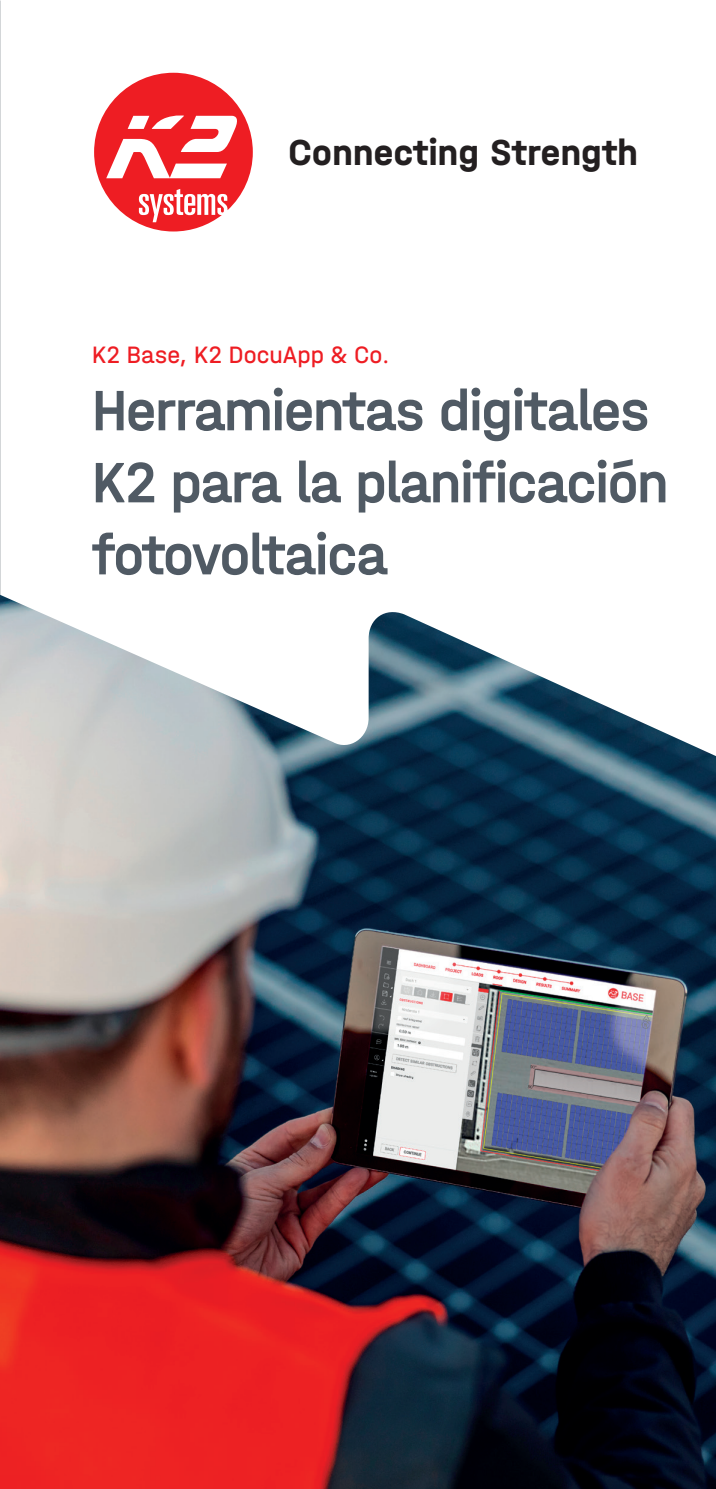
<style>
.page{position:relative;width:716px;height:1489px;background:#fff}
.page>*{position:absolute;margin:0;border:0;box-sizing:border-box;transform-origin:0 0}
.t1{font:60px/72px "K2 Halvar Mittelschrift Medium";letter-spacing:-.02em;color:#505a64}
.t2{font:38px "K2 Halvar Mittelschrift Bold";letter-spacing:.01em;color:#231f20}
.t3{font:25px "K2 Halvar Mittelschrift Regular";color:#ee1d23}
</style>
<div class="page">
<img style="left:0;top:594px;width:716px;height:894px">
<svg style="left:94px;top:73px;width:159px;height:158px"></svg>
<p class="t2" style="left:288px;top:129px;width:351px">Connecting Strength</p>
<p class="t3" style="left:92px;top:340px;width:299px">K2 Base, K2 DocuApp &amp; Co.</p>
<p class="t1" style="left:92px;top:373px;width:578px">Herramientas digitales<br>K2 para la planificación fotovoltaica</p>
</div>
